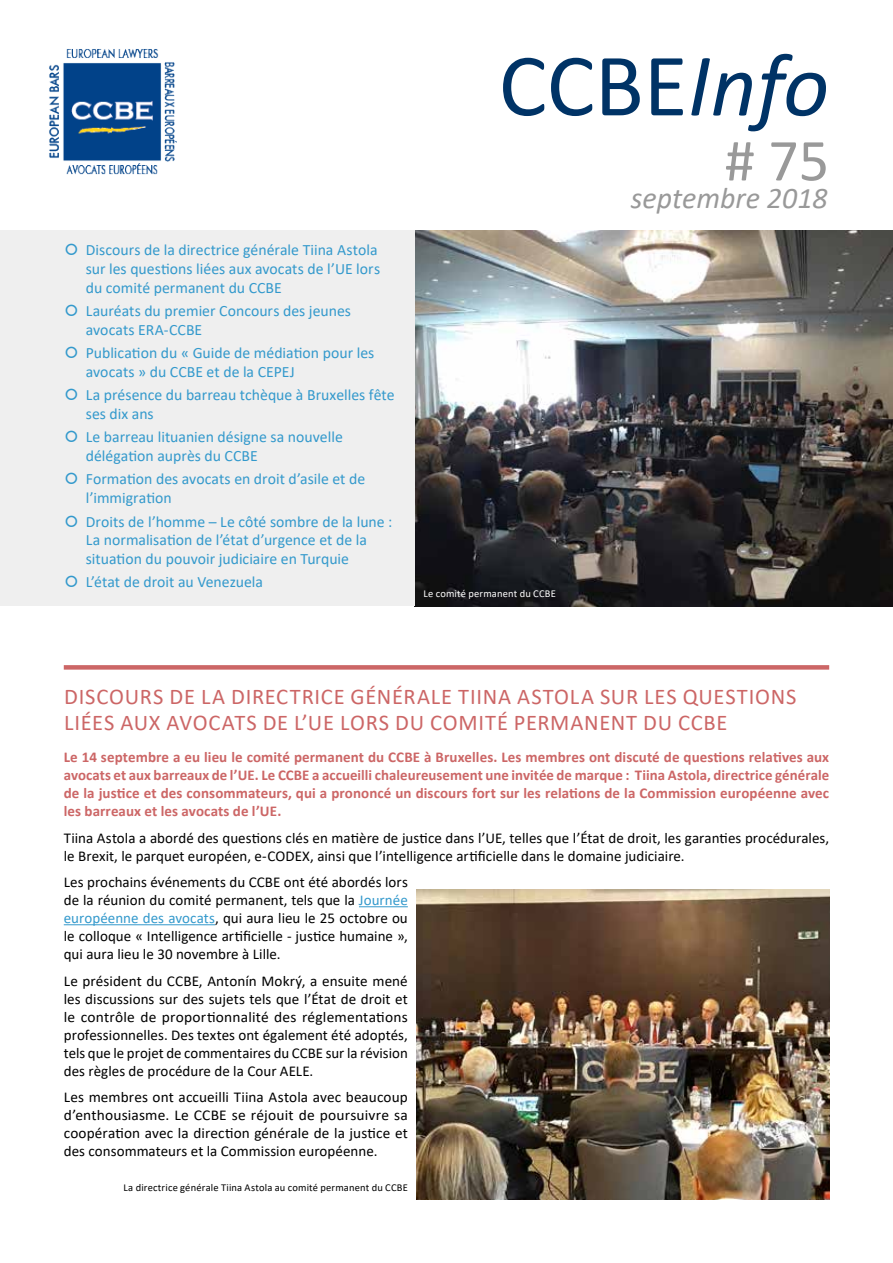
<style>
.page{position:relative;width:893px;height:1263px;background:#fff}
.page>*{position:absolute;margin:0;border:0;box-sizing:border-box;transform-origin:0 0}
.t1{font:90px "Calibri";color:#036}
.t2{font:60px "Calibri";color:#999}
.t3{font:italic 30px "Calibri";color:#999}
.t4{font:22.5px/25.8px "Calibri";letter-spacing:.035em;color:#c66}
.t5{font:15.75px/18.9px "Calibri";color:#39c}
.t6{font:15px/18px "Calibri";letter-spacing:.005em;color:#000;text-align:justify}
.t7{font:700 15px/18px "Calibri";letter-spacing:.005em;color:#c66;text-align:justify}
.t8{font:10.5px "Calibri";letter-spacing:.015em;color:#000}
.t9{font:10.5px "Calibri";letter-spacing:.015em;color:#fff}
.s1{font-style:italic}
.s2{color:#39c}
</style>
<div class="page">
<hr style="left:359px;top:906px;width:49px;height:1px;background:#39c">
<hr style="left:64px;top:924px;width:151px;height:1px;background:#39c">
<img style="left:49px;top:49px;width:127px;height:126px">
<img style="left:415px;top:231px;width:478px;height:375px">
<img style="left:416px;top:889px;width:413px;height:310px">
<div style="left:64px;top:665px;width:765px;height:5px;background:#c66"></div>
<div style="left:0;top:231px;width:415px;height:375px;background:#efefef"></div>
<p class="t5" style="left:86px;top:240px;width:296px">Discours de la directrice générale Tiina Astola sur les questions liées aux avocats de l’UE lors du comité permanent du CCBE</p>
<p class="t5" style="left:86px;top:301px;width:267px">Lauréats du premier Concours des jeunes avocats ERA-CCBE</p>
<p class="t5" style="left:86px;top:343px;width:290px">Publication du « Guide de médiation pour les avocats » du CCBE et de la CEPEJ</p>
<p class="t5" style="left:86px;top:385px;width:310px">La présence du barreau tchèque à Bruxelles fête ses dix ans</p>
<p class="t5" style="left:86px;top:427px;width:259px">Le barreau lituanien désigne sa nouvelle délégation auprès du CCBE</p>
<p class="t5" style="left:86px;top:469px;width:281px">Formation des avocats en droit d’asile et de l’immigration</p>
<p class="t5" style="left:86px;top:511px;width:308px">Droits de l’homme – Le côté sombre de la lune :<br>La normalisation de l’état d’urgence et de la situation du pouvoir judiciaire en Turquie</p>
<p class="t5" style="left:86px;top:572px;width:179px">L’état de droit au Venezuela</p>
<h1 class="t1" style="left:499px;top:23px;width:332px">CCBE<span class="s1">Info</span></h1>
<h2 class="t2" style="left:725px;top:119px;width:106px"># 75</h2>
<h3 class="t3" style="left:631px;top:178px;width:198px">septembre 2018</h3>
<p class="t9" style="left:423px;top:587px;width:134px">Le comité permanent du CCBE</p>
<h3 class="t4" style="left:64px;top:683px;width:734px">DISCOURS DE LA DIRECTRICE GÉNÉRALE TIINA ASTOLA SUR LES QUESTIONS<br>LIÉES AUX AVOCATS DE L’UE LORS DU COMITÉ PERMANENT DU CCBE</h3>
<p class="t7" style="left:64px;top:748px;width:767px">Le 14 septembre a eu lieu le comité permanent du CCBE à Bruxelles. Les membres ont discuté de questions relatives aux avocats et aux barreaux de l’UE. Le CCBE a accueilli chaleureusement une invitée de marque : Tiina Astola, directrice générale de la justice et des consommateurs, qui a prononcé un discours fort sur les relations de la Commission européenne avec les barreaux et les avocats de l’UE.</p>
<p class="t6" style="left:64px;top:828px;width:767px">Tiina Astola a abordé des questions clés en matière de justice dans l’UE, telles que l’État de droit, les garanties procédurales, le Brexit, le parquet européen, e-CODEX, ainsi que l’intelligence artificielle dans le domaine judiciaire.</p>
<p class="t6" style="left:64px;top:873px;width:346px">Les prochains événements du CCBE ont été abordés lors de la réunion du comité permanent, tels que la <span class="s2">Journée européenne des avocats</span>, qui aura lieu le 25 octobre ou le colloque « Intelligence artificielle - justice humaine », qui aura lieu le 30 novembre à Lille.</p>
<p class="t6" style="left:64px;top:971px;width:346px">Le président du CCBE, Antonín Mokrý, a ensuite mené les discussions sur des sujets tels que l’État de droit et le contrôle de proportionnalité des réglementations professionnelles. Des textes ont également été adoptés, tels que le projet de commentaires du CCBE sur la révision des règles de procédure de la Cour AELE.</p>
<p class="t6" style="left:64px;top:1088px;width:346px">Les membres ont accueilli Tiina Astola avec beaucoup d’enthousiasme. Le CCBE se réjouit de poursuivre sa coopération avec la direction générale de la justice et des consommateurs et la Commission européenne.</p>
<p class="t8" style="left:123px;top:1180px;width:286px">La directrice générale Tiina Astola au comité permanent du CCBE</p>
</div>
